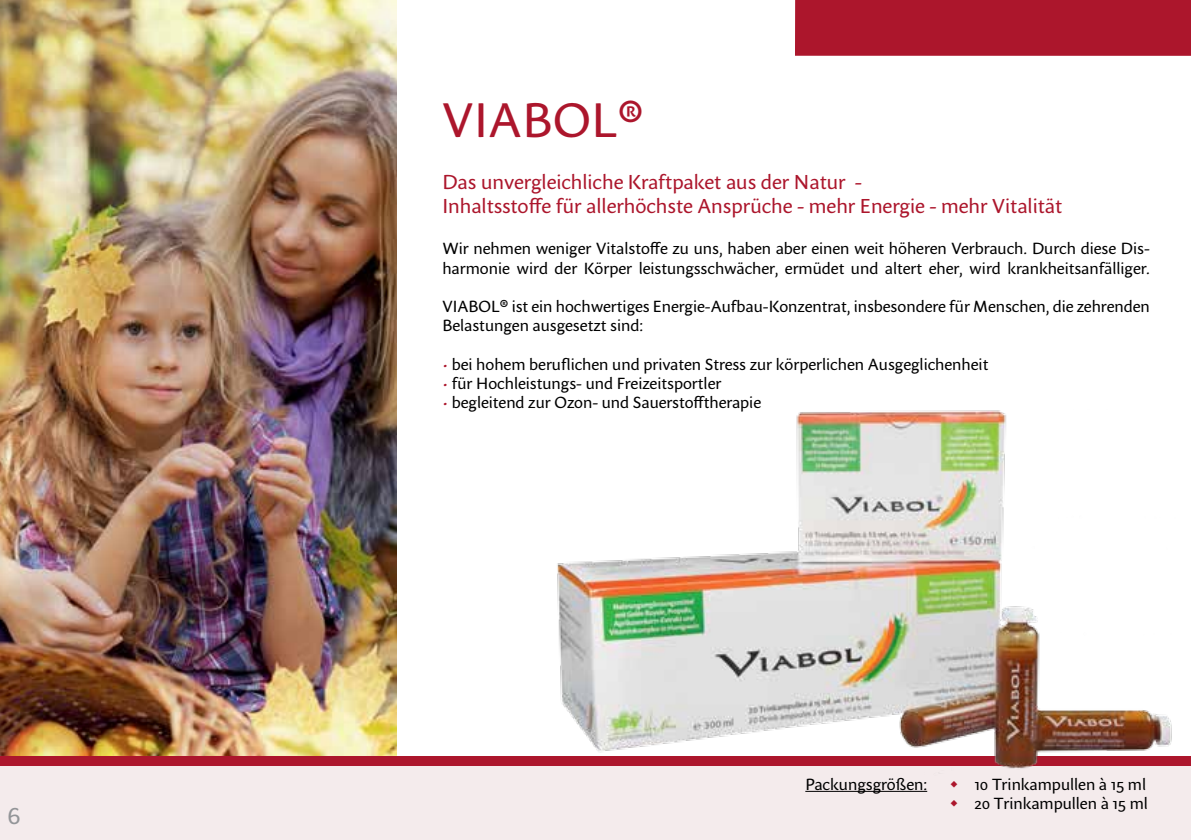
<style>
.page{position:relative;width:1191px;height:840px;background:#fff}
.page>*{position:absolute;margin:0;border:0;box-sizing:border-box;transform-origin:0 0}
.t1{font:48px "Sharik Sans";letter-spacing:.01em;color:#ac162c}
.t2{font:24px "Sharik Sans";color:#939598}
.t3{font:20px/24px "Sharik Sans";color:#ac162c}
.t4{font:16px/19.2px "Sharik Sans";color:#000}
.s1{color:#ac162c}
</style>
<div class="page">
<div style="left:0;top:755px;width:1191px;height:84px;background:#f4ebec"></div>
<div style="left:795px;top:0;width:396px;height:56px;background:#ac162c"></div>
<div style="left:0;top:755px;width:1191px;height:9px;background:#ac162c"></div>
<img style="left:0;top:0;width:397px;height:755px">
<img style="left:549px;top:410px;width:626px;height:359px">
<hr style="left:805px;top:790px;width:122px;height:1px;background:#000">
<h2 class="t2" style="left:8px;top:798px;width:14px">6</h2>
<h1 class="t1" style="left:442px;top:86px;width:202px">VIABOL®</h1>
<p class="t3" style="left:442px;top:170px;width:621px">Das unvergleichliche Kraftpaket aus der Natur -<br>Inhaltsstoffe für allerhöchste Ansprüche - mehr Energie - mehr Vitalität</p>
<p class="t4" style="left:442px;top:238px;width:709px">Wir nehmen weniger Vitalstoffe zu uns, haben aber einen weit höheren Verbrauch. Durch diese Dis&shy;harmonie wird der Körper leistungsschwächer, ermüdet und altert eher, wird krankheitsanfälliger.</p>
<p class="t4" style="left:442px;top:296px;width:709px">VIABOL® ist ein hochwertiges Energie-Aufbau-Konzentrat, insbesondere für Menschen, die zehrenden<br>Belastungen ausgesetzt sind:</p>
<p class="t4" style="left:442px;top:354px;width:547px"><span class="s1">•</span> bei hohem beruflichen und privaten Stress zur körperlichen Ausgeglichenheit</p>
<p class="t4" style="left:442px;top:373px;width:280px"><span class="s1">•</span> für Hochleistungs- und Freizeitsportler</p>
<p class="t4" style="left:442px;top:392px;width:320px"><span class="s1">•</span> begleitend zur Ozon- und Sauerstofftherapie</p>
<p class="t4" style="left:805px;top:773px;width:123px">Packungsgrößen:</p>
<p class="t4" style="left:974px;top:773px;width:175px">10 Trinkampullen à 15 ml<br>20 Trinkampullen à 15 ml</p>
</div>
